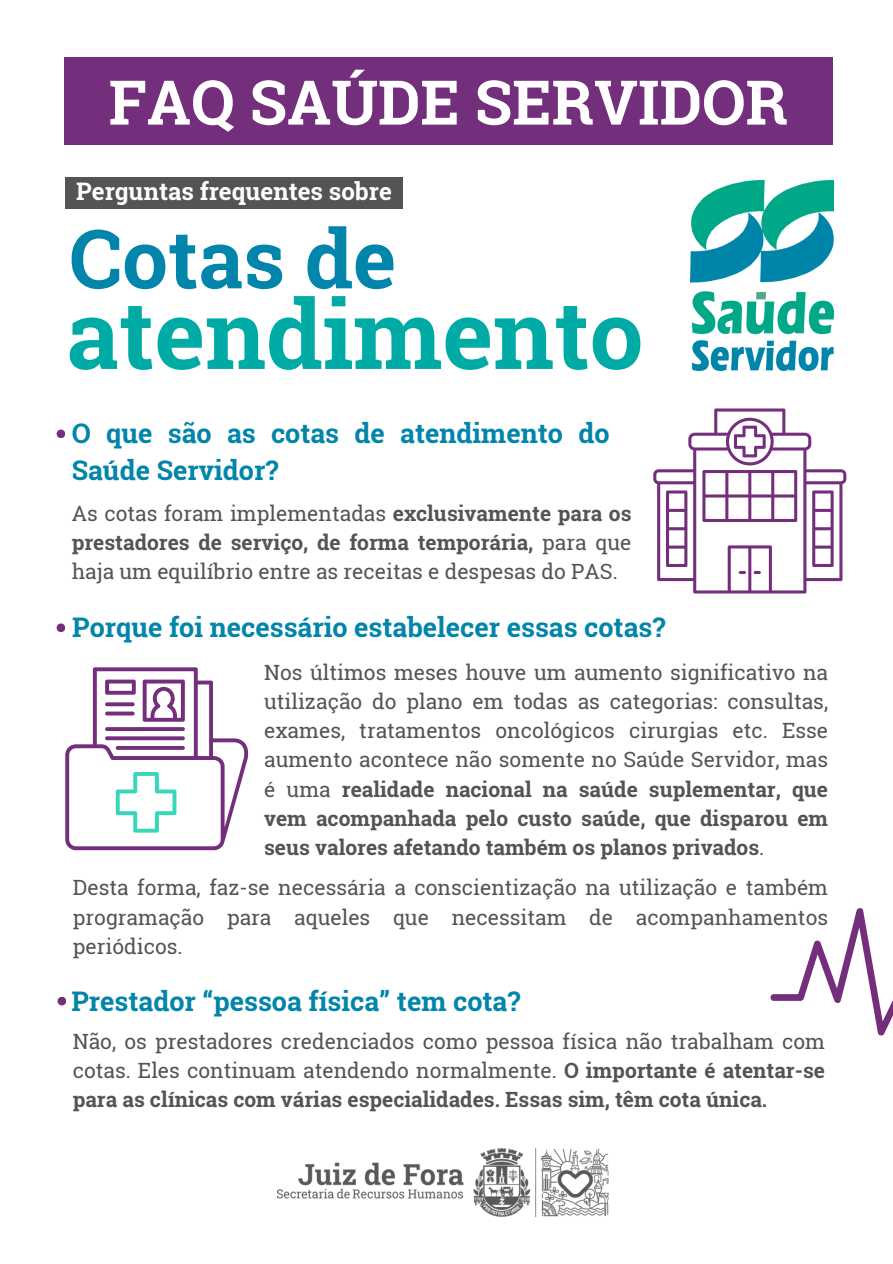
<style>
.page{position:relative;width:893px;height:1264px;background:#fff}
.page>*{position:absolute;margin:0;border:0;box-sizing:border-box;transform-origin:0 0}
.t1{font:700 95.55px "Roboto Slab";color:#00aba6}
.t2{font:700 81.45px "Roboto Slab";color:#0185aa}
.t3{font:700 61.65px "Roboto Slab";color:#fff}
.t4{font:700 27px/37.2px "Roboto Slab";color:#0185aa}
.t5{font:700 24.15px "Roboto Slab";color:#fff}
.t6{font:21px/29.2px "Roboto Slab";color:#545454;text-align:justify}
.s1{font-weight:700}
</style>
<div class="page">
<div style="left:66px;top:177px;width:337px;height:31px;background:#545454"></div>
<img style="left:690px;top:180px;width:143px;height:102px">
<img style="left:691px;top:291px;width:142px;height:80px">
<div style="left:64px;top:57px;width:768px;height:87px;background:#732e7c"></div>
<svg style="left:770px;top:908px;width:122px;height:128px"></svg>
<svg style="left:65px;top:667px;width:184px;height:183px"></svg>
<svg style="left:653px;top:408px;width:193px;height:185px"></svg>
<img style="left:277px;top:1148px;width:331px;height:68px">
<div style="left:57px;top:429px;width:8px;height:9px;background:#732e7c;border-radius:50%"></div>
<div style="left:57px;top:623px;width:8px;height:9px;background:#732e7c;border-radius:50%"></div>
<div style="left:58px;top:996px;width:8px;height:9px;background:#732e7c;border-radius:50%"></div>
<p class="t3" style="left:109px;top:60px;width:680px">FAQ SAÚDE SERVIDOR</p>
<p class="t5" style="left:76px;top:175px;width:317px">Perguntas frequentes sobre</p>
<p class="t2" style="left:70px;top:203px;width:328px">Cotas de</p>
<p class="t1" style="left:66px;top:269px;width:578px">atendimento</p>
<p class="t4" style="left:72px;top:414px;width:539px">O que são as cotas de atendimento do<br>Saúde Servidor?</p>
<p class="t6" style="left:72px;top:498px;width:561px">As cotas foram implementadas <span class="s1">exclusivamente para os prestadores de serviço, de forma temporária,</span> para que haja um equilíbrio entre as receitas e despesas do PAS.</p>
<p class="t4" style="left:72px;top:608px;width:594px">Porque foi necessário estabelecer essas cotas?</p>
<p class="t6" style="left:264px;top:657px;width:565px">Nos últimos meses houve um aumento significativo na utilização do plano em todas as categorias: consultas, exames, tratamentos oncológicos cirurgias etc. Esse aumento acontece não somente no Saúde Servidor, mas é uma <span class="s1">realidade nacional na saúde suplementar, que vem acompanhada pelo custo saúde, que disparou em seus valores afetando também os planos privados</span>.</p>
<p class="t6" style="left:73px;top:872px;width:756px">Desta forma, faz-se necessária a conscientização na utilização e também programação para aqueles que necessitam de acompanhamentos periódicos.</p>
<p class="t4" style="left:71px;top:982px;width:450px">Prestador “pessoa física” tem cota?</p>
<p class="t6" style="left:73px;top:1025px;width:753px">Não, os prestadores credenciados como pessoa física não trabalham com cotas. Eles continuam atendendo normalmente. <span class="s1">O importante é atentar-se para as clínicas com várias especialidades. Essas sim, têm cota única.</span></p>
</div>
